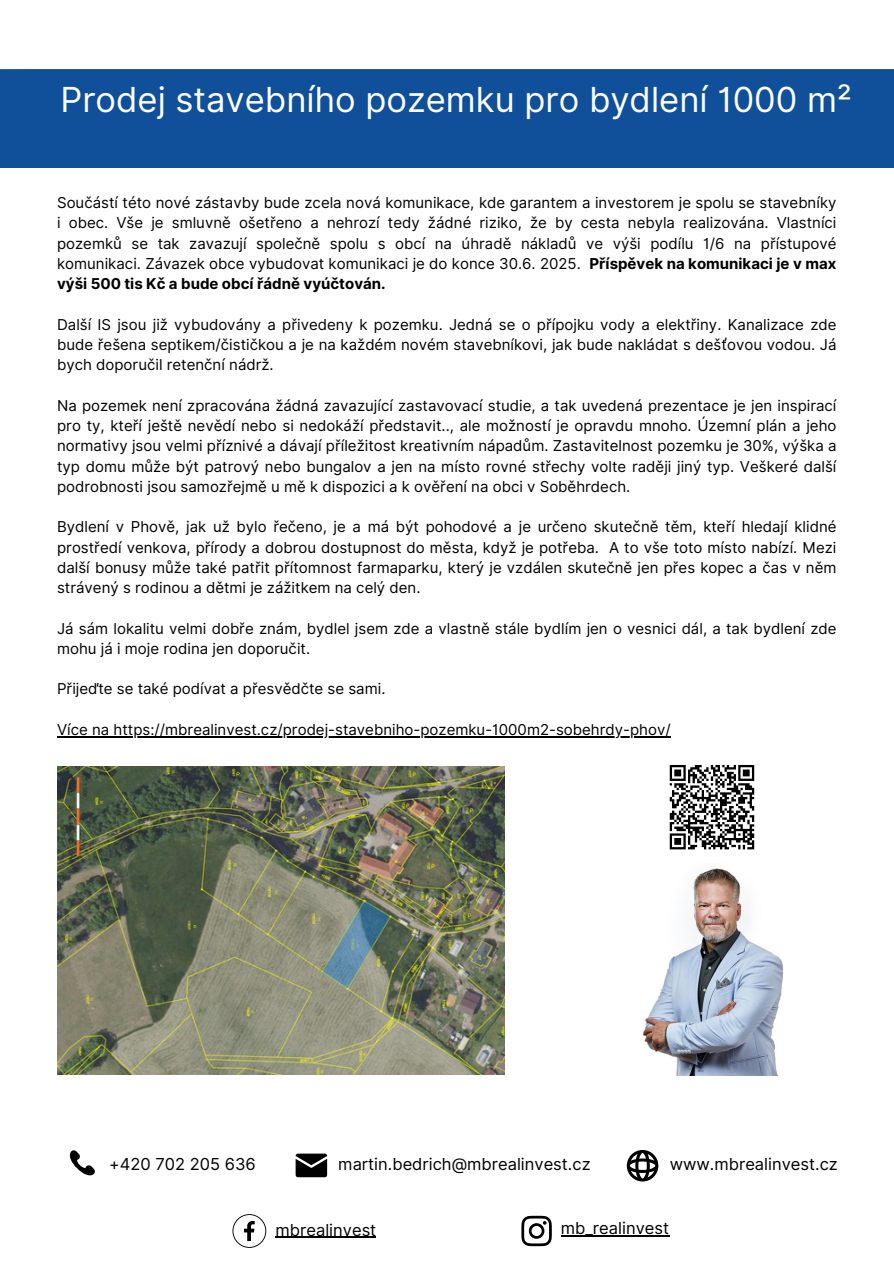
<style>
.page{position:relative;width:894px;height:1264px;background:#fff}
.page>*{position:absolute;margin:0;border:0;box-sizing:border-box;transform-origin:0 0}
.t1{font:34.5px "Inter";color:#fff}
.t2{font:16.5px "Inter";color:#000}
.t3{font:15px/20.2px "Inter";color:#000;text-align:justify}
.s1{font-weight:700}
</style>
<div class="page">
<div style="left:0;top:69px;width:893px;height:99px;background:#10509a"></div>
<svg style="left:295px;top:1153px;width:32px;height:24px"></svg>
<svg style="left:69px;top:1150px;width:26px;height:26px"></svg>
<svg style="left:626px;top:1150px;width:32px;height:31px"></svg>
<img style="left:642px;top:868px;width:142px;height:207px">
<svg style="left:232px;top:1214px;width:34px;height:33px"></svg>
<svg style="left:521px;top:1215px;width:30px;height:31px"></svg>
<img style="left:57px;top:766px;width:447px;height:308px">
<hr style="left:57px;top:736px;width:613px;height:1px;background:#000">
<hr style="left:275px;top:1236px;width:101px;height:1px;background:#000">
<hr style="left:560px;top:1234px;width:109px;height:2px;background:#000">
<svg style="left:669px;top:765px;width:86px;height:85px"></svg>
<p class="t1" style="left:60px;top:79px;width:792px">Prodej stavebního pozemku pro bydlení 1000 m²</p>
<p class="t3" style="left:57px;top:192px;width:780px">Součástí této nové zástavby bude zcela nová komunikace, kde garantem a investorem je spolu se stavebníky i obec. Vše je smluvně ošetřeno a nehrozí tedy žádné riziko, že by cesta nebyla realizována. Vlastníci pozemků se tak zavazují společně spolu s obcí na úhradě nákladů ve výši podílu 1/6 na přístupové komunikaci. Závazek obce vybudovat komunikaci je do konce 30.6. 2025. <span class="s1">Příspěvek na komunikaci je v max výši 500 tis Kč a bude obcí řádně vyúčtován.</span></p>
<p class="t3" style="left:57px;top:314px;width:780px">Další IS jsou již vybudovány a přivedeny k pozemku. Jedná se o přípojku vody a elektřiny. Kanalizace zde bude řešena septikem/čističkou a je na každém novém stavebníkovi, jak bude nakládat s dešťovou vodou. Já bych doporučil retenční nádrž.</p>
<p class="t3" style="left:57px;top:395px;width:780px">Na pozemek není zpracována žádná zavazující zastavovací studie, a tak uvedená prezentace je jen inspirací pro ty, kteří ještě nevědí nebo si nedokáží představit.., ale možností je opravdu mnoho. Územní plán a jeho normativy jsou velmi příznivé a dávají příležitost kreativním nápadům. Zastavitelnost pozemku je 30%, výška a typ domu může být patrový nebo bungalov a jen na místo rovné střechy volte raději jiný typ. Veškeré další podrobnosti jsou samozřejmě u mě k dispozici a k ověření na obci v Soběhrdech.</p>
<p class="t3" style="left:57px;top:516px;width:780px">Bydlení v Phově, jak už bylo řečeno, je a má být pohodové a je určeno skutečně těm, kteří hledají klidné prostředí venkova, přírody a dobrou dostupnost do města, když je potřeba. A to vše toto místo nabízí. Mezi další bonusy může také patřit přítomnost farmaparku, který je vzdálen skutečně jen přes kopec a čas v něm strávený s rodinou a dětmi je zážitkem na celý den.</p>
<p class="t3" style="left:57px;top:618px;width:780px">Já sám lokalitu velmi dobře znám, bydlel jsem zde a vlastně stále bydlím jen o vesnici dál, a tak bydlení zde mohu já i moje rodina jen doporučit.</p>
<p class="t3" style="left:57px;top:678px;width:330px">Přijeďte se také podívat a přesvědčte se sami.</p>
<p class="t3" style="left:57px;top:719px;width:615px">Více na https://mbrealinvest.cz/prodej-stavebniho-pozemku-1000m2-sobehrdy-phov/</p>
<p class="t2" style="left:109px;top:1154px;width:148px">+420 702 205 636</p>
<p class="t2" style="left:338px;top:1154px;width:254px">martin.bedrich@mbrealinvest.cz</p>
<p class="t2" style="left:669px;top:1154px;width:170px">www.mbrealinvest.cz</p>
<p class="t2" style="left:275px;top:1219px;width:102px">mbrealinvest</p>
<p class="t2" style="left:560px;top:1217px;width:110px">mb_realinvest</p>
</div>
